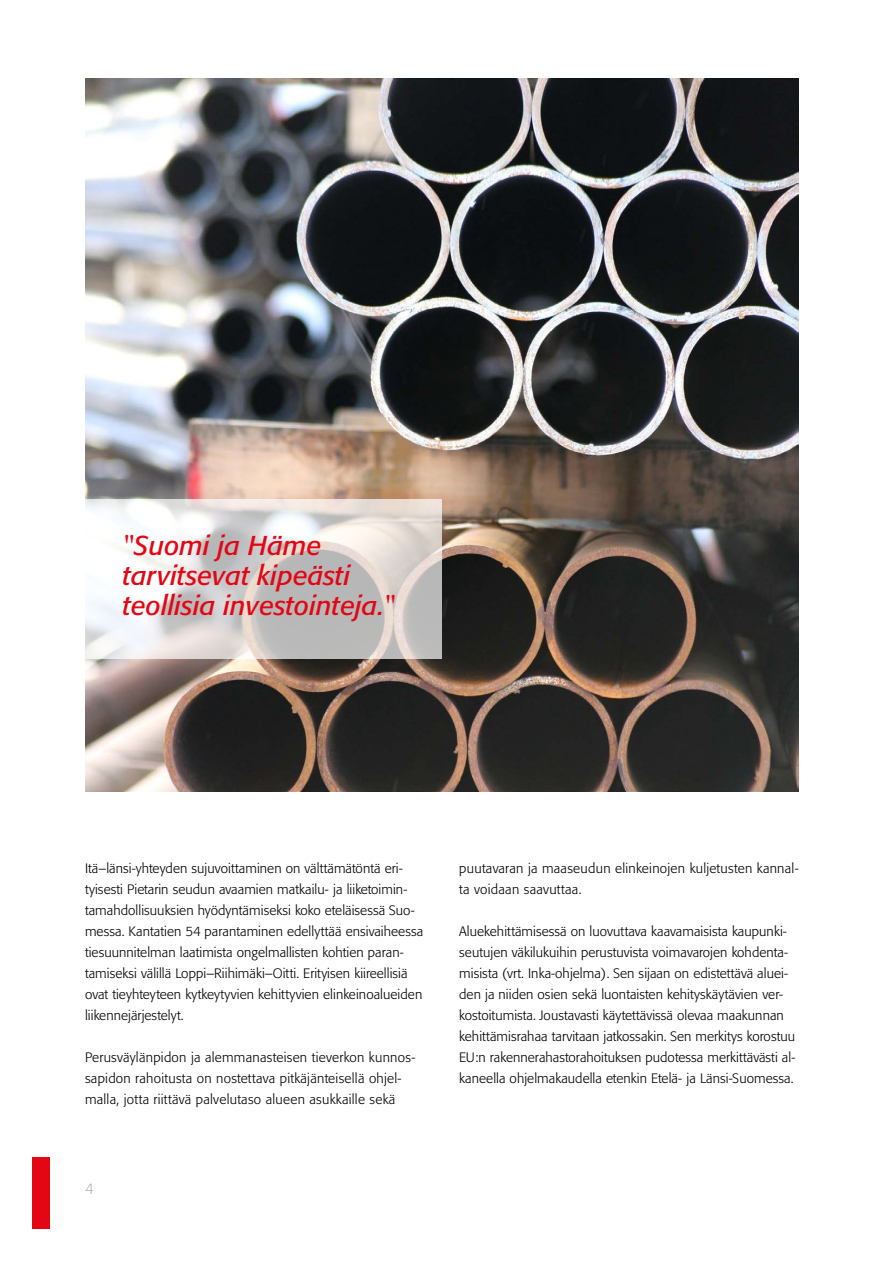
<style>
.page{position:relative;width:893px;height:1263px;background:#fff}
.page>*{position:absolute;margin:0;border:0;box-sizing:border-box;transform-origin:0 0}
.t1{font:italic 27px/30px "Formata BQ";color:#e30613}
.t2{font:300 15px "Formata BQ";color:#b3b2b2}
.t3{font:300 13.5px/21px "Formata BQ";letter-spacing:.005em;color:#000}
</style>
<div class="page">
<div style="left:33px;top:1158px;width:17px;height:71px;background:#e30613"></div>
<img style="left:85px;top:79px;width:713px;height:713px">
<svg style="left:86px;top:500px;width:356px;height:159px"></svg>
<h1 class="t1" style="left:123px;top:531px;width:274px">"Suomi ja Häme tarvitsevat kipeästi teollisia investointeja."</h1>
<p class="t3" style="left:85px;top:858px;width:340px">Itä–länsi-yhteyden sujuvoittaminen on välttämätöntä eri&shy;tyisesti Pietarin seudun avaamien matkailu- ja liiketoimin&shy;tamahdollisuuksien hyödyntämiseksi koko eteläisessä Suo&shy;messa. Kantatien 54 parantaminen edellyttää ensivaiheessa tiesuunnitelman laatimista ongelmallisten kohtien paran&shy;tamiseksi välillä Loppi–Riihimäki–Oitti. Erityisen kiireellisiä ovat tieyhteyteen kytkeytyvien kehittyvien elinkeinoalueiden liikennejärjestelyt.</p>
<p class="t3" style="left:85px;top:1047px;width:332px">Perusväylänpidon ja alemmanasteisen tieverkon kunnos&shy;sapidon rahoitusta on nostettava pitkäjänteisellä ohjel&shy;malla, jotta riittävä palvelutaso alueen asukkaille sekä</p>
<p class="t2" style="left:85px;top:1180px;width:10px">4</p>
<p class="t3" style="left:459px;top:858px;width:341px">puutavaran ja maaseudun elinkeinojen kuljetusten kannal&shy;ta voidaan saavuttaa.</p>
<p class="t3" style="left:459px;top:921px;width:337px">Aluekehittämisessä on luovuttava kaavamaisista kaupunki&shy;seutujen väkilukuihin perustuvista voimavarojen kohdenta&shy;misista (vrt. Inka-ohjelma). Sen sijaan on edistettävä aluei&shy;den ja niiden osien sekä luontaisten kehityskäytävien ver&shy;kostoitumista. Joustavasti käytettävissä olevaa maakunnan kehittämisrahaa tarvitaan jatkossakin. Sen merkitys korostuu EU:n rakennerahastorahoituksen pudotessa merkittävästi al&shy;kaneella ohjelmakaudella etenkin Etelä- ja Länsi-Suomessa.</p>
</div>
